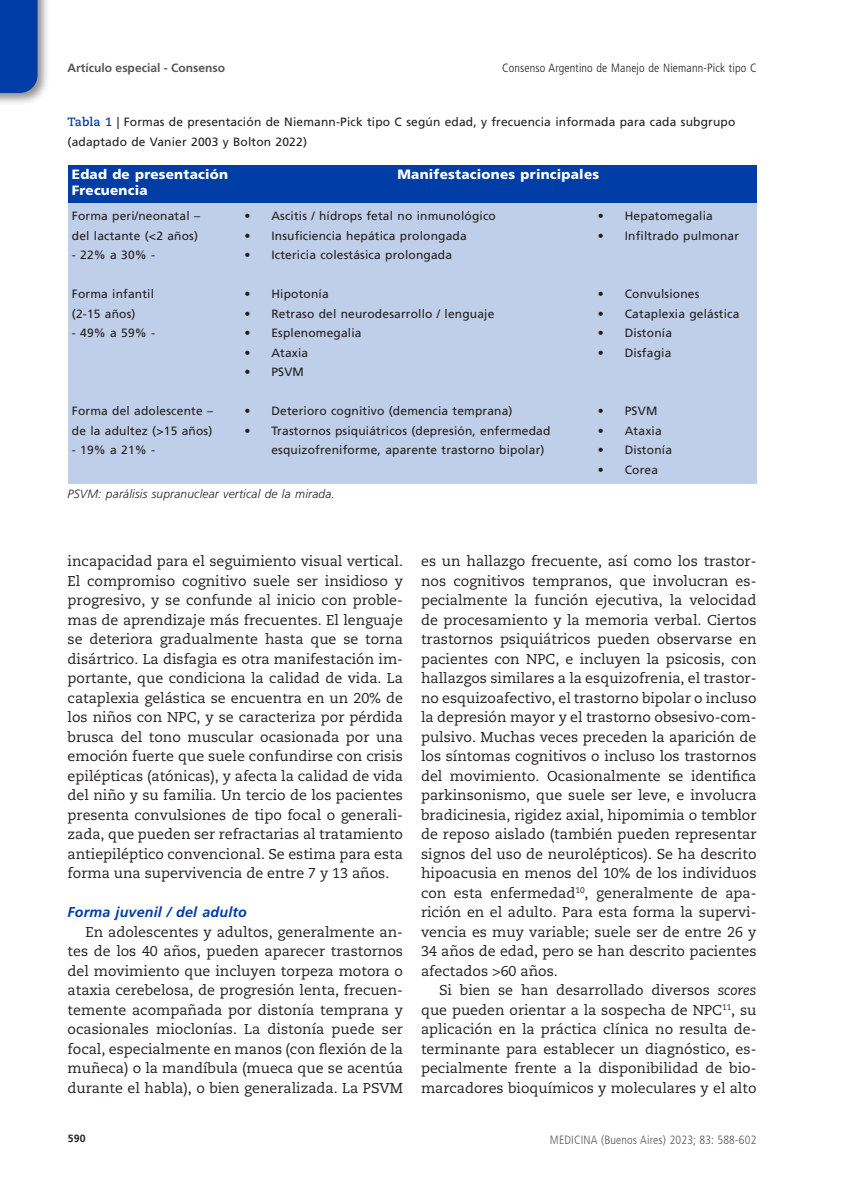
<style>
.page{position:relative;width:851px;height:1191px;background:#fff}
.page>*{position:absolute;margin:0;border:0;box-sizing:border-box;transform-origin:0 0}
.texto1{font:14.25px/19.5px "Caecilia LT Std";color:#231f20;text-align:justify}
.subtit-texto1{font:italic 700 14.25px "Frutiger LT Std";letter-spacing:.015em;color:#003da6}
.tablacab{font:900 13.5px "Frutiger LT Std";letter-spacing:.015em;color:#fff}
.tabla{font:12px/19.5px "Frutiger LT Std";letter-spacing:.015em;color:#231f20}
.epigrafe_pie{font:italic 300 12px "Frutiger LT Std";letter-spacing:.015em;color:#231f20}
.t1{font:300 condensed 12px "Frutiger LT Std";letter-spacing:.01em;color:#231f20}
.t2{font:300 condensed 12px "Frutiger LT Std";letter-spacing:.01em;color:#57585a}
.t3{font:700 12px "Frutiger LT Std";color:#57585a}
.t4{font:700 10.5px "Frutiger LT Std";color:#231f20}
.s1{font-family:"Caecilia LT Std";font-weight:700;color:#003da6}
.s2{font-stretch:condensed}
.s3{font-style:italic}
</style>
<div class="page">
<div style="left:0;top:0;width:50px;height:105px;background:#231f20;opacity:.5"></div>
<div style="left:0;top:0;width:38px;height:93px;background:#003da6"></div>
<div style="left:68px;top:203px;width:688px;height:281px;background:#bfcfe9"></div>
<div style="left:68px;top:166px;width:688px;height:37px;background:#003da6"></div>
<p class="t3" style="left:68px;top:61px;width:159px">Artículo especial - Consenso</p>
<p class="t1" style="left:502px;top:61px;width:256px">Consenso Argentino de Manejo de Niemann-Pick tipo C</p>
<p class="tabla" style="left:68px;top:112px;width:669px"><span class="s1">Tabla 1</span> | Formas de presentación de Niemann-Pick tipo C según edad, y frecuencia informada para cada subgrupo (adaptado de Vanier 2003 y Bolton 2022)</p>
<p class="tablacab" style="left:72px;top:166px;width:158px">Edad de presentación</p>
<p class="tablacab" style="left:397px;top:166px;width:203px">Manifestaciones principales</p>
<p class="tablacab" style="left:72px;top:182px;width:77px">Frecuencia</p>
<p class="tabla" style="left:72px;top:206px;width:130px">Forma peri/neonatal –</p>
<p class="tabla" style="left:72px;top:226px;width:128px">del lactante (&lt;2 años)</p>
<p class="tabla" style="left:72px;top:245px;width:85px">- 22% a 30% -</p>
<p class="tabla" style="left:72px;top:284px;width:84px">Forma infantil</p>
<p class="tabla" style="left:72px;top:304px;width:65px">(2-15 años)</p>
<p class="tabla" style="left:72px;top:323px;width:85px">- 49% a 59% -</p>
<p class="tabla" style="left:244px;top:206px;width:253px"><span class="s2">•</span> Ascitis / hídrops fetal no inmunológico</p>
<p class="tabla" style="left:244px;top:226px;width:224px"><span class="s2">•</span> Insuficiencia hepática prolongada</p>
<p class="tabla" style="left:244px;top:245px;width:209px"><span class="s2">•</span> Ictericia colestásica prolongada</p>
<p class="tabla" style="left:244px;top:284px;width:86px"><span class="s2">•</span> Hipotonía</p>
<p class="tabla" style="left:244px;top:304px;width:251px"><span class="s2">•</span> Retraso del neurodesarrollo / lenguaje</p>
<p class="tabla" style="left:244px;top:323px;width:119px"><span class="s2">•</span> Esplenomegalia</p>
<p class="tabla" style="left:244px;top:343px;width:65px"><span class="s2">•</span> Ataxia</p>
<p class="tabla" style="left:244px;top:362px;width:61px"><span class="s2">•</span> PSVM</p>
<p class="tabla" style="left:244px;top:401px;width:270px"><span class="s2">•</span> Deterioro cognitivo (demencia temprana)</p>
<p class="tabla" style="left:244px;top:421px;width:307px"><span class="s2">•</span> Trastornos psiquiátricos (depresión, enfermedad</p>
<p class="tabla" style="left:271px;top:440px;width:274px">esquizofreniforme, aparente trastorno bipolar)</p>
<p class="tabla" style="left:597px;top:206px;width:117px"><span class="s2">•</span> Hepatomegalia</p>
<p class="tabla" style="left:597px;top:226px;width:143px"><span class="s2">•</span> Infiltrado pulmonar</p>
<p class="tabla" style="left:597px;top:284px;width:103px"><span class="s2">•</span> Convulsiones</p>
<p class="tabla" style="left:597px;top:304px;width:143px"><span class="s2">•</span> Cataplexia gelástica</p>
<p class="tabla" style="left:597px;top:323px;width:76px"><span class="s2">•</span> Distonía</p>
<p class="tabla" style="left:597px;top:343px;width:75px"><span class="s2">•</span> Disfagia</p>
<p class="tabla" style="left:72px;top:401px;width:143px">Forma del adolescente – de la adultez (&gt;15 años)</p>
<p class="tabla" style="left:72px;top:440px;width:85px">- 19% a 21% -</p>
<p class="tabla" style="left:597px;top:401px;width:61px"><span class="s2">•</span> PSVM</p>
<p class="tabla" style="left:597px;top:421px;width:65px"><span class="s2">•</span> Ataxia</p>
<p class="tabla" style="left:597px;top:440px;width:76px"><span class="s2">•</span> Distonía</p>
<p class="tabla" style="left:597px;top:460px;width:62px"><span class="s2">•</span> Corea</p>
<p class="epigrafe_pie" style="left:68px;top:486px;width:269px">PSVM: parálisis supranuclear vertical de la mirada.</p>
<p class="texto1" style="left:68px;top:551px;width:337px">incapacidad para el seguimiento visual vertical.<br>El compromiso cognitivo suele ser insidioso y progresivo, y se confunde al inicio con proble&shy;mas de aprendizaje más frecuentes. El lenguaje se deteriora gradualmente hasta que se torna disártrico. La disfagia es otra manifestación im&shy;portante, que condiciona la calidad de vida. La cataplexia gelástica se encuentra en un 20% de los niños con NPC, y se caracteriza por pérdida brusca del tono muscular ocasionada por una emoción fuerte que suele confundirse con crisis epilépticas (atónicas), y afecta la calidad de vida del niño y su familia. Un tercio de los pacientes presenta convulsiones de tipo focal o generali&shy;zada, que pueden ser refractarias al tratamiento antiepiléptico convencional. Se estima para esta forma una supervivencia de entre 7 y 13 años.</p>
<p class="subtit-texto1" style="left:68px;top:904px;width:181px">Forma juvenil / del adulto</p>
<p class="texto1" style="left:68px;top:922px;width:337px;text-indent:18px">En adolescentes y adultos, generalmente an&shy;tes de los 40 años, pueden aparecer trastornos del movimiento que incluyen torpeza motora o ataxia cerebelosa, de progresión lenta, frecuen&shy;temente acompañada por distonía temprana y ocasionales mioclonías. La distonía puede ser focal, especialmente en manos (con flexión de la muñeca) o la mandíbula (mueca que se acentúa durante el habla), o bien generalizada. La PSVM</p>
<p class="texto1" style="left:421px;top:551px;width:337px">es un hallazgo frecuente, así como los trastor&shy;nos cognitivos tempranos, que involucran es&shy;pecialmente la función ejecutiva, la velocidad de procesamiento y la memoria verbal. Ciertos trastornos psiquiátricos pueden observarse en pacientes con NPC, e incluyen la psicosis, con hallazgos similares a la esquizofrenia, el trastor&shy;no esquizoafectivo, el trastorno bipolar o incluso la depresión mayor y el trastorno obsesivo-com&shy;pulsivo. Muchas veces preceden la aparición de los síntomas cognitivos o incluso los trastornos del movimiento. Ocasionalmente se identifica parkinsonismo, que suele ser leve, e involucra bradicinesia, rigidez axial, hipomimia o temblor de reposo aislado (también pueden representar signos del uso de neurolépticos). Se ha descrito hipoacusia en menos del 10% de los individuos con esta enfermedad<sup>10</sup>, generalmente de apa&shy;rición en el adulto. Para esta forma la supervi&shy;vencia es muy variable; suele ser de entre 26 y 34 años de edad, pero se han descrito pacientes afectados &gt;60 años.</p>
<p class="texto1" style="left:421px;top:980px;width:337px;text-indent:18px">Si bien se han desarrollado diversos <span class="s3">scores </span>que pueden orientar a la sospecha de NPC<sup>11</sup>, su aplicación en la práctica clínica no resulta de&shy;terminante para establecer un diagnóstico, es&shy;pecialmente frente a la disponibilidad de bio&shy;marcadores bioquímicos y moleculares y el alto</p>
<p class="t4" style="left:68px;top:1132px;width:19px">590</p>
<p class="t2" style="left:550px;top:1132px;width:208px">MEDICINA (Buenos Aires) 2023; 83: 588-602</p>
</div>
